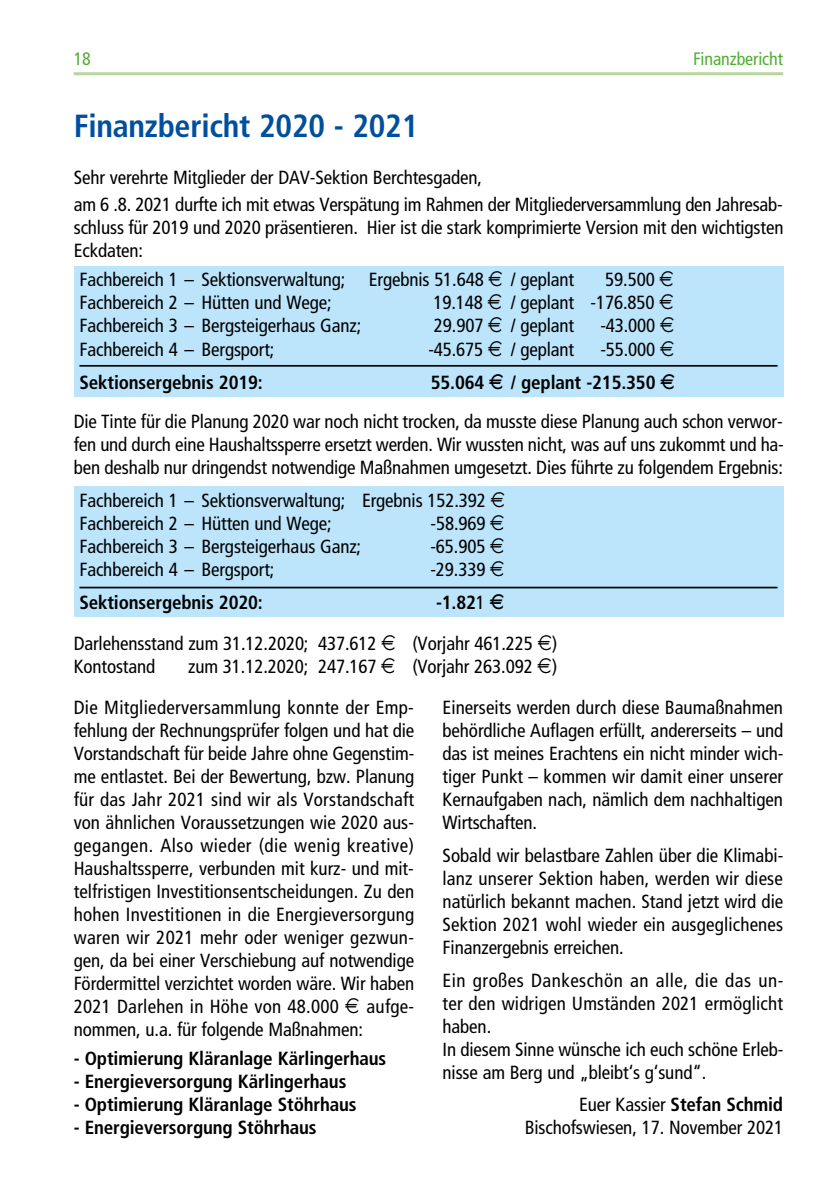
<style>
.page{position:relative;width:840px;height:1191px;background:#fff}
.page>*{position:absolute;margin:0;border:0;box-sizing:border-box;transform-origin:0 0}
.t1{font:700 condensed 32px "Frutiger";letter-spacing:-.01em;color:#004f9f}
.t2{font:condensed 19px/23px "Frutiger";letter-spacing:-.005em;color:#000}
.t3{font:700 condensed 19px "Frutiger";letter-spacing:-.01em;color:#000}
.t4{font:condensed 19px/40.4px "Frutiger";letter-spacing:.015em;color:#000}
.t5{font:condensed 18px "Frutiger";letter-spacing:-.005em;color:#52ae32}
.s1{font-weight:400}
.s2{font-weight:700}
</style>
<div class="page">
<hr style="left:74px;top:72px;width:708px;height:3px;background:#b7d69b">
<div style="left:74px;top:486px;width:708px;height:131px;background:#bce4fa"></div>
<div style="left:74px;top:266px;width:708px;height:131px;background:#bce4fa"></div>
<hr style="left:79px;top:365px;width:698px;height:2px;background:#000">
<hr style="left:79px;top:586px;width:698px;height:2px;background:#000">
<p class="t5" style="left:74px;top:48px;width:19px">18</p>
<p class="t5" style="left:692px;top:48px;width:91px">Finanzbericht</p>
<h1 class="t1" style="left:74px;top:107px;width:346px">Finanzbericht 2020 - 2021</h1>
<p class="t2" style="left:74px;top:164px;width:710px;line-height:27px">Sehr verehrte Mitglieder der DAV-Sektion Berchtesgaden,<br>am 6 .8. 2021 durfte ich mit etwas Verspätung im Rahmen der Mitgliederversammlung den Jahresab-</p>
<p class="t2" style="left:74px;top:216px;width:710px">schluss für 2019 und 2020 präsentieren. Hier ist die stark komprimierte Version mit den wichtigsten<br>Eckdaten:</p>
<p class="t2" style="left:79px;top:268px;width:405px">Fachbereich 1 – Sektionsverwaltung; Ergebnis 51.648</p>
<p class="t2" style="left:510px;top:268px;width:65px">/ geplant</p>
<p class="t2" style="left:605px;top:268px;width:51px">59.500</p>
<p class="t2" style="left:79px;top:291px;width:253px">Fachbereich 2 – Hütten und Wege;</p>
<p class="t2" style="left:433px;top:291px;width:51px">19.148</p>
<p class="t2" style="left:510px;top:291px;width:145px">/ geplant -176.850</p>
<p class="t2" style="left:79px;top:314px;width:283px">Fachbereich 3 – Bergsteigerhaus Ganz;</p>
<p class="t2" style="left:433px;top:314px;width:51px">29.907</p>
<p class="t2" style="left:510px;top:314px;width:65px">/ geplant</p>
<p class="t2" style="left:600px;top:314px;width:56px">-43.000</p>
<p class="t2" style="left:79px;top:337px;width:196px">Fachbereich 4 – Bergsport;</p>
<p class="t2" style="left:428px;top:337px;width:56px">-45.675</p>
<p class="t2" style="left:510px;top:337px;width:65px">/ geplant</p>
<p class="t2" style="left:600px;top:337px;width:56px">-55.000</p>
<p class="t3" style="left:79px;top:371px;width:185px">Sektionsergebnis 2019:</p>
<p class="t3" style="left:430px;top:371px;width:55px">55.064</p>
<p class="t3" style="left:510px;top:371px;width:146px">/ geplant -215.350</p>
<p class="t2" style="left:74px;top:410px;width:711px;text-align:justify">Die Tinte für die Planung 2020 war noch nicht trocken, da musste diese Planung auch schon verwor&shy;fen und durch eine Haushaltssperre ersetzt werden. Wir wussten nicht, was auf uns zukommt und ha&shy;ben deshalb nur dringendst notwendige Maßnahmen umgesetzt. Dies führte zu folgendem Ergebnis:</p>
<p class="t2" style="left:79px;top:489px;width:408px">Fachbereich 1 – Sektionsverwaltung; Ergebnis 152.392<br>Fachbereich 2 – Hütten und Wege;</p>
<p class="t2" style="left:430px;top:512px;width:56px">-58.969</p>
<p class="t2" style="left:79px;top:535px;width:283px">Fachbereich 3 – Bergsteigerhaus Ganz;</p>
<p class="t2" style="left:430px;top:535px;width:56px">-65.905</p>
<p class="t2" style="left:79px;top:558px;width:196px">Fachbereich 4 – Bergsport;</p>
<p class="t2" style="left:430px;top:558px;width:56px">-29.339</p>
<p class="t3" style="left:79px;top:591px;width:185px">Sektionsergebnis 2020:</p>
<p class="t3" style="left:436px;top:591px;width:50px">-1.82<span class="s1">1</span></p>
<p class="t2" style="left:74px;top:632px;width:304px">Darlehensstand zum 31.12.2020; 437.612</p>
<p class="t2" style="left:412px;top:632px;width:146px">(Vorjahr 461.225 )</p>
<p class="t2" style="left:74px;top:655px;width:83px">Kontostand</p>
<p class="t2" style="left:188px;top:655px;width:190px">zum 31.12.2020; 247.167</p>
<p class="t4" style="left:74px;top:647px;width:485px;text-indent:338px">(Vorjahr 263.092 )<br>Die Mitgliederversammlung konnte der Emp-</p>
<p class="t2" style="left:74px;top:719px;width:342px;text-align:justify">fehlung der Rechnungsprüfer folgen und hat die Vorstandschaft für beide Jahre ohne Gegenstim&shy;me entlastet. Bei der Bewertung, bzw. Planung für das Jahr 2021 sind wir als Vorstandschaft von ähnlichen Voraussetzungen wie 2020 aus&shy;gegangen. Also wieder (die wenig kreative)<br>Haushaltssperre, verbunden mit kurz- und mit&shy;telfristigen Investitionsentscheidungen. Zu den hohen Investitionen in die Energieversorgung waren wir 2021 mehr oder weniger gezwun&shy;gen, da bei einer Verschiebung auf notwendige Fördermittel verzichtet worden wäre. Wir haben 2021 Darlehen in Höhe von 48.000</p>
<p class="t2" style="left:442px;top:696px;width:342px;text-align:justify">Einerseits werden durch diese Baumaßnahmen behördliche Auflagen erfüllt, andererseits – und das ist meines Erachtens ein nicht minder wich&shy;tiger Punkt – kommen wir damit einer unserer Kernaufgaben nach, nämlich dem nachhaltigen Wirtschaften.</p>
<p class="t2" style="left:442px;top:844px;width:342px;text-align:justify">Sobald wir belastbare Zahlen über die Klimabi&shy;lanz unserer Sektion haben, werden wir diese natürlich bekannt machen. Stand jetzt wird die Sektion 2021 wohl wieder ein ausgeglichenes Finanzergebnis erreichen.</p>
<p class="t2" style="left:442px;top:969px;width:342px">Ein großes Dankeschön an alle, die das un&shy;ter den widrigen Umständen 2021 ermöglicht haben.<br>In diesem Sinne wünsche ich euch schöne Erleb&shy;nisse am Berg und „bleibt‘s g‘sund“.</p>
<p class="t2" style="left:524px;top:1093px;width:260px;text-align:right">Euer Kassier <span class="s2">Stefan Schmid<br></span>Bischofswiesen, 17. November 2021</p>
<p class="t2" style="left:366px;top:995px;width:49px">aufge-</p>
<p class="t2" style="left:74px;top:1018px;width:291px">nommen, u.a. für folgende Maßnahmen:</p>
<p class="t3" style="left:74px;top:1047px;width:314px">- Optimierung Kläranlage Kärlingerhaus</p>
<p class="t3" style="left:74px;top:1070px;width:274px">- Energieversorgung Kärlingerhaus</p>
<p class="t3" style="left:74px;top:1093px;width:284px">- Optimierung Kläranlage Stöhrhaus</p>
<p class="t3" style="left:74px;top:1116px;width:244px">- Energieversorgung Stöhrhaus</p>
</div>
